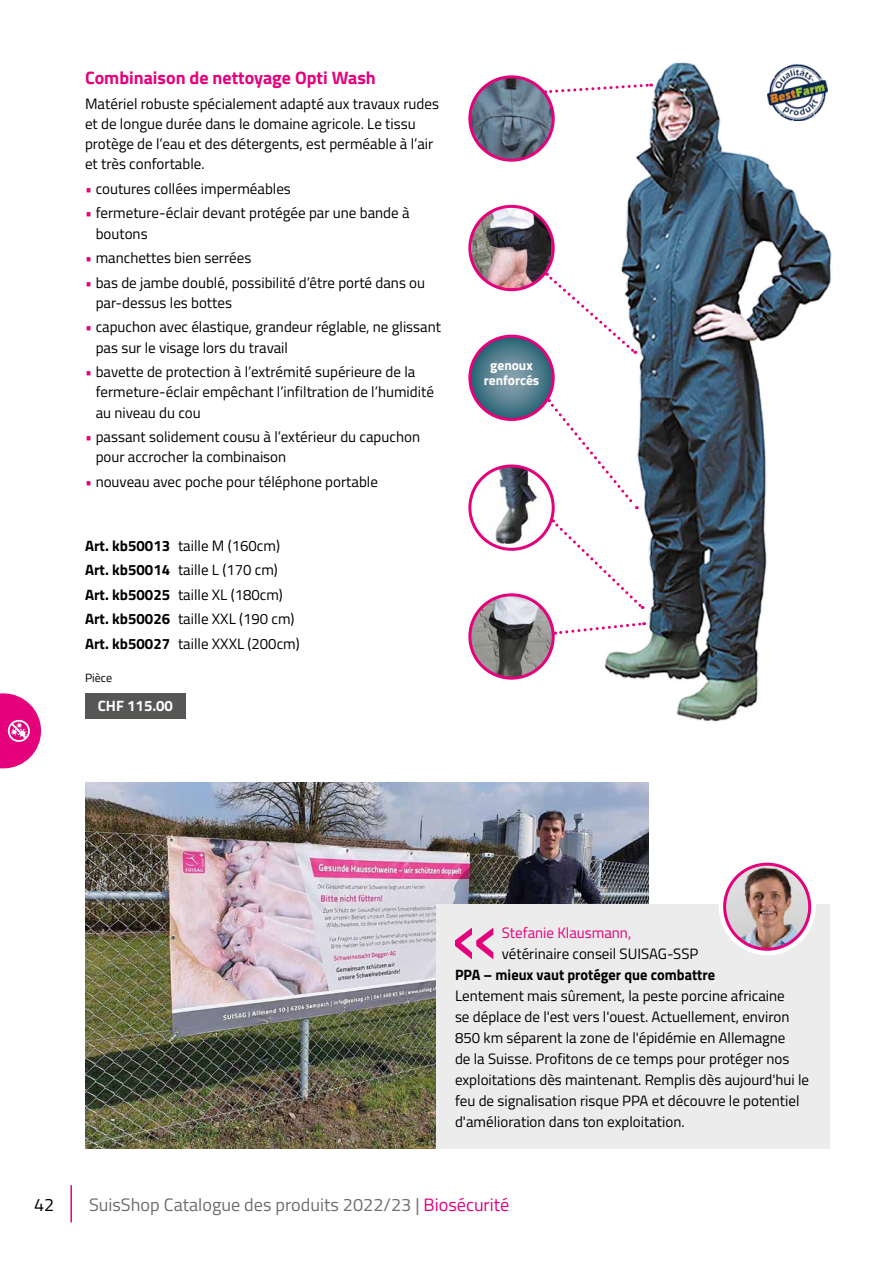
<style>
.page{position:relative;width:893px;height:1263px;background:#fff}
.page>*{position:absolute;margin:0;border:0;box-sizing:border-box;transform-origin:0 0}
.t1{font:18px "Titillium Web";color:#6e6e6e}
.t2{font:700 18px "Titillium Web";color:#e5007c}
.t3{font:18px "Titillium Web";color:#000}
.t4{font:15px/20.2px "Titillium Web";color:#000}
.t5{font:700 15px "Titillium Web";color:#000;scale:.96 1}
.t6{font:15px "Titillium Web";color:#e5007c}
.t7{font:700 15px "Titillium Web";color:#fff}
.t8{font:700 13.5px/15px "Titillium Web";color:#fff;text-align:center}
.t9{font:12px "Titillium Web";color:#000}
.s1{color:#e5007c}
.s2{font-weight:700}
</style>
<div class="page">
<hr style="left:70px;top:1185px;width:2px;height:37px;background:#e5007c">
<svg style="left:0;top:693px;width:41px;height:75px"></svg>
<div style="left:85px;top:693px;width:101px;height:25px;background:#565655"></div>
<img style="left:604px;top:62px;width:228px;height:660px">
<img style="left:479px;top:468px;width:65px;height:79px">
<div style="left:468px;top:464px;width:87px;height:87px;border:3px solid #e5007c;border-radius:50%"></div>
<img style="left:470px;top:595px;width:83px;height:83px;border-radius:42px">
<div style="left:468px;top:593px;width:87px;height:87px;border:3px solid #e5007c;border-radius:50%"></div>
<svg style="left:470px;top:336px;width:83px;height:83px;background:#56798b"></svg>
<div style="left:468px;top:335px;width:87px;height:86px;border:3px solid #e5007c;border-radius:50%"></div>
<svg style="left:541px;top:82px;width:113px;height:13px"></svg>
<img style="left:470px;top:77px;width:83px;height:83px;border-radius:42px">
<div style="left:468px;top:75px;width:87px;height:87px;border:3px solid #e5007c;border-radius:50%"></div>
<svg style="left:542px;top:270px;width:97px;height:87px"></svg>
<img style="left:470px;top:206px;width:83px;height:84px;border-radius:42px">
<div style="left:468px;top:205px;width:87px;height:86px;border:3px solid #e5007c;border-radius:50%"></div>
<svg style="left:544px;top:396px;width:102px;height:216px"></svg>
<svg style="left:551px;top:620px;width:96px;height:16px"></svg>
<img style="left:85px;top:783px;width:563px;height:365px">
<img style="left:767px;top:64px;width:60px;height:56px">
<div style="left:436px;top:905px;width:393px;height:244px;background:#ececec"></div>
<svg style="left:455px;top:928px;width:38px;height:31px"></svg>
<div style="left:719px;top:858px;width:97px;height:97px;border:12px solid #fff;border-radius:50%"></div>
<img style="left:725px;top:864px;width:85px;height:85px;border-radius:42px">
<div style="left:723px;top:863px;width:88px;height:88px;border:3px solid #e5007c;border-radius:50%"></div>
<p class="t2" style="left:85px;top:64px;width:292px">Combinaison de nettoyage Opti Wash</p>
<p class="t4" style="left:85px;top:93px;width:355px">Matériel robuste spécialement adapté aux travaux rudes et de longue durée dans le domaine agricole. Le tissu protège de l’eau et des détergents, est perméable à l’air et très confortable.</p>
<p class="t4" style="left:85px;top:178px;width:207px"><span class="s1">•</span> coutures collées imperméables</p>
<p class="t4" style="left:96px;top:202px;width:315px;text-indent:-11px"><span class="s1">•</span> fermeture-éclair devant protégée par une bande à boutons</p>
<p class="t4" style="left:85px;top:247px;width:168px"><span class="s1">•</span> manchettes bien serrées</p>
<p class="t4" style="left:96px;top:272px;width:331px;text-indent:-11px"><span class="s1">•</span> bas de jambe doublé, possibilité d’être porté dans ou par-dessus les bottes</p>
<p class="t4" style="left:96px;top:316px;width:347px;text-indent:-11px"><span class="s1">•</span> capuchon avec élastique, grandeur réglable, ne glissant pas sur le visage lors du travail</p>
<p class="t4" style="left:96px;top:361px;width:340px;text-indent:-11px"><span class="s1">•</span> bavette de protection à l’extrémité supérieure de la fermeture-éclair empêchant l’infiltration de l’humidité au niveau du cou</p>
<p class="t4" style="left:96px;top:426px;width:326px;text-indent:-11px"><span class="s1">•</span> passant solidement cousu à l’extérieur du capuchon pour accrocher la combinaison</p>
<p class="t4" style="left:85px;top:471px;width:294px"><span class="s1">•</span> nouveau avec poche pour téléphone portable</p>
<p class="t4" style="left:85px;top:532px;width:216px;line-height:24.5px"><span class="s2">Art. kb50013</span> taille M (160cm)<br><span class="s2">Art. kb50014</span> taille L (170 cm)<br><span class="s2">Art. kb50025</span> taille XL (180cm)<br><span class="s2">Art. kb50026</span> taille XXL (190 cm)<br><span class="s2">Art. kb50027</span> taille XXXL (200cm)</p>
<p class="t9" style="left:85px;top:669px;width:29px">Pièce</p>
<p class="t7" style="left:98px;top:694px;width:77px">CHF 115.00</p>
<p class="t8" style="left:484px;top:357px;width:57px">genoux renforcés</p>
<p class="t6" style="left:502px;top:922px;width:131px">Stefanie Klausmann,</p>
<p class="t4" style="left:502px;top:943px;width:198px">vétérinaire conseil SUISAG-SSP</p>
<p class="t5" style="left:455px;top:964px;width:273px">PPA – mieux vaut protéger que combattre</p>
<p class="t4" style="left:455px;top:985px;width:356px;line-height:21px">Lentement mais sûrement, la peste porcine africaine<br>se déplace de l'est vers l'ouest. Actuellement, environ 850 km séparent la zone de l'épidémie en Allemagne<br>de la Suisse. Profitons de ce temps pour protéger nos exploitations dès maintenant. Remplis dès aujourd'hui le feu de signalisation risque PPA et découvre le potentiel d'amélioration dans ton exploitation.</p>
<p class="t3" style="left:34px;top:1192px;width:22px">42</p>
<p class="t1" style="left:89px;top:1191px;width:422px">SuisShop Catalogue des produits 2022/23 | <span class="s1">Biosécurité</span></p>
</div>
